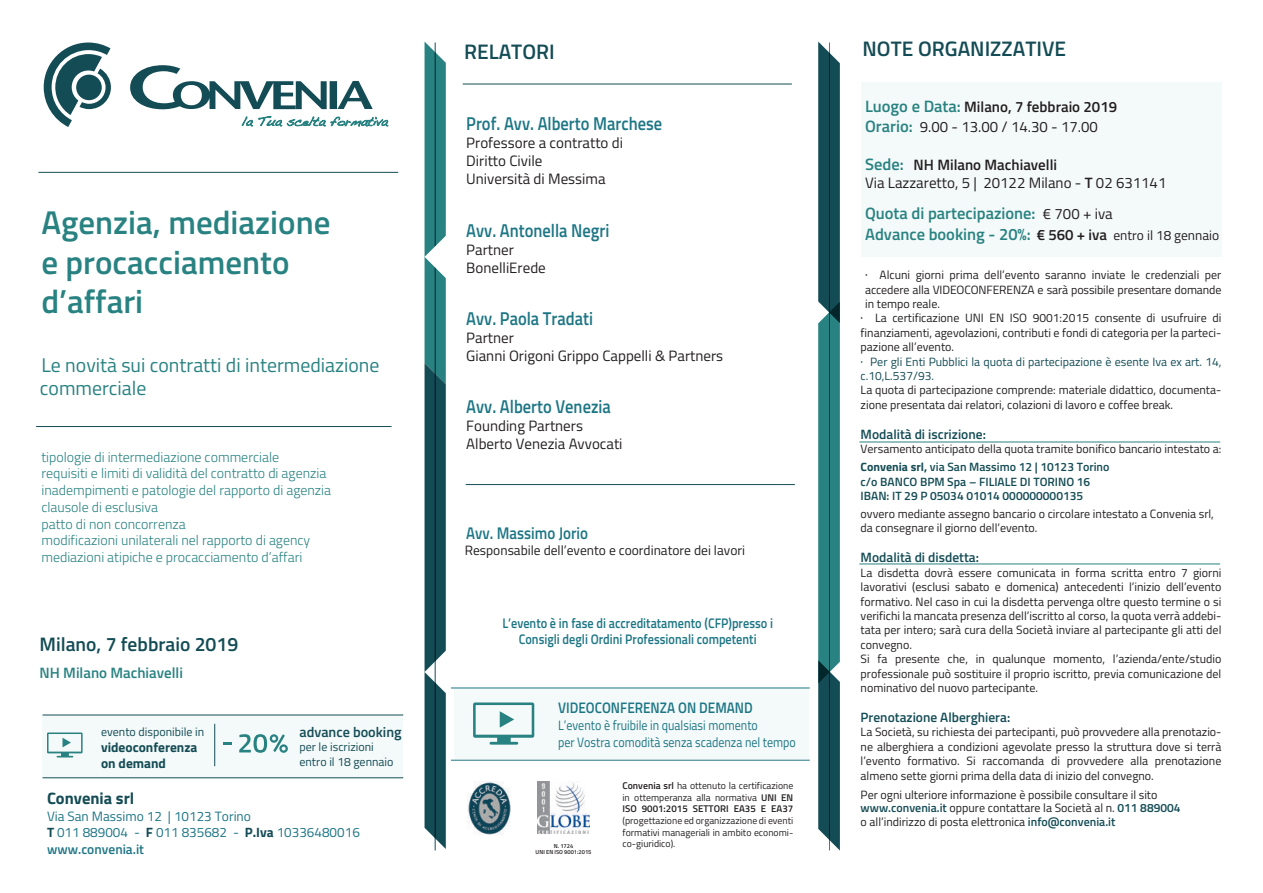
<style>
.page{position:relative;width:1263px;height:893px;background:#fff}
.page>*{position:absolute;margin:0;border:0;box-sizing:border-box;transform-origin:0 0}
.t1{font:600 33px/39.6px "Titillium";color:#288281}
.t2{font:600 21px "Titillium";color:#144c55}
.t3{font:19.8px/23.7px "Titillium";color:#288281}
.t4{font:600 19.5px "Titillium";color:#144c55}
.t5{font:600 18.6px "Titillium";color:#1d7685;scale:.89 1}
.t6{font:600 16.95px "Titillium";color:#1d7685;scale:.89 1}
.t7{font:600 16.5px/21px "Titillium";color:#288281}
.t8{font:700 16.5px "Titillium";color:#144c55}
.t9{font:600 15.15px "Titillium";color:#1d7685;scale:.89 1}
.t10{font:15px/18px "Titillium";color:#231f20}
.t11{font:600 15px "Titillium";color:#288281}
.t12{font:600 14.25px "Titillium";color:#144c55}
.t13{font:300 13.95px/16.8px "Titillium";color:#288281}
.t14{font:600 13.8px/16.2px "Titillium";color:#1d7685;text-align:center;scale:.89 1}
.t15{font:13.5px/16.5px "Titillium";color:#1e7586}
.t16{font:13.5px/17.4px "Titillium";color:#1d7685;scale:.89 1}
.t17{font:600 13.5px "Titillium";color:#144c55}
.t18{font:13.5px "Titillium";color:#231f20}
.t19{font:700 13.5px/16.2px "Titillium";color:#144c55}
.t20{font:12px/14.4px "Titillium";color:#231f20}
.t21{font:12px/14.4px "Titillium";color:#144c55}
.t22{font:600 12px/14.4px "Titillium";color:#144c55}
.t23{font:9.75px/11.7px "Titillium";color:#231f20;text-align:justify}
.t24{font:600 5.7px "Titillium";color:#231f20}
.s1{font-weight:700;color:#144c55}
.s2{font-weight:600}
.s3{font-weight:600;font-size:16.5px;color:#288281}
.s4{font-weight:400;font-size:15px;color:#231f20}
.s5{font-size:15px;color:#231f20}
.s6{font-weight:400;font-size:13.5px;color:#231f20}
.s7{font-family:"Koz Go Pr 6 N";font-size:13.5px}
.s8{font-weight:600;color:#144c55}
</style>
<div class="page">
<svg style="left:818px;top:42px;width:22px;height:808px;background:#286c70"></svg>
<svg style="left:44px;top:43px;width:344px;height:84px"></svg>
<div style="left:860px;top:82px;width:361px;height:175px;background:#f4f9f9"></div>
<hr style="left:859px;top:442px;width:361px;height:1px;background:#288281">
<hr style="left:859px;top:564px;width:361px;height:1px;background:#288281">
<hr style="left:463px;top:84px;width:329px;height:1px;background:#144c55">
<div style="left:43px;top:715px;width:360px;height:63px;background:#f4f9f9"></div>
<hr style="left:451px;top:760px;width:359px;height:1px;background:#1e7586">
<hr style="left:451px;top:688px;width:359px;height:1px;background:#1e7586">
<hr style="left:38px;top:172px;width:360px;height:1px;background:#144c55">
<hr style="left:36px;top:426px;width:355px;height:1px;background:#144c55">
<div style="left:455px;top:689px;width:354px;height:70px;background:#f4f9f9"></div>
<hr style="left:466px;top:484px;width:329px;height:1px;background:#144c55">
<hr style="left:829px;top:43px;width:1px;height:807px;background:#144c55">
<hr style="left:435px;top:43px;width:1px;height:807px;background:#144c55">
<hr style="left:214px;top:724px;width:1px;height:42px;background:#144c55">
<svg style="left:424px;top:42px;width:22px;height:807px;background:#367277"></svg>
<svg style="left:47px;top:732px;width:36px;height:25px"></svg>
<svg style="left:239px;top:734px;width:49px;height:19px"></svg>
<svg style="left:223px;top:742px;width:9px;height:3px"></svg>
<img style="left:467px;top:781px;width:44px;height:54px">
<img style="left:537px;top:781px;width:53px;height:52px">
<svg style="left:473px;top:702px;width:61px;height:43px"></svg>
<h1 class="t1" style="left:41px;top:201px;width:291px">Agenzia, mediazione e procacciamento d’affari</h1>
<h3 class="t3" style="left:40px;top:352px;width:341px">Le novità sui contratti di intermediazione commerciale</h3>
<p class="t13" style="left:41px;top:448px;width:291px">tipologie di intermediazione commerciale<br>requisiti e limiti di validità del contratto di agenzia inadempimenti e patologie del rapporto di agenzia clausole di esclusiva<br>patto di non concorrenza<br>modificazioni unilaterali nel rapporto di agency mediazioni atipiche e procacciamento d’affari</p>
<h3 class="t4" style="left:40px;top:629px;width:200px">Milano, 7 febbraio 2019</h3>
<p class="t11" style="left:40px;top:661px;width:145px">NH Milano Machiavelli</p>
<p class="t21" style="left:101px;top:724px;width:105px">evento disponibile in</p>
<p class="t19" style="left:101px;top:739px;width:98px">videoconferenza on demand</p>
<p class="t12" style="left:299px;top:721px;width:104px">advance booking</p>
<p class="t21" style="left:299px;top:739px;width:96px">per le iscrizioni entro il 18 gennaio</p>
<h3 class="t8" style="left:47px;top:786px;width:89px">Convenia srl</h3>
<p class="t15" style="left:47px;top:807px;width:314px">Via San Massimo 12 | 10123 Torino<br><span class="s1">T</span> 011 889004 - <span class="s1">F</span> 011 835682 - <span class="s1">P.Iva</span> 10336480016 <span class="s2">www.convenia.it</span></p>
<h2 class="t2" style="left:464px;top:36px;width:92px">RELATORI</h2>
<h3 class="t5" style="left:466px;top:110px;width:222px">Prof. Avv. Alberto Marchese</h3>
<p class="t10" style="left:466px;top:134px;width:158px">Professore a contratto di<br>Diritto Civile<br>Università di Messima</p>
<h3 class="t5" style="left:466px;top:216px;width:162px">Avv. Antonella Negri</h3>
<p class="t10" style="left:466px;top:240px;width:81px">Partner<br>BonelliErede</p>
<h3 class="t5" style="left:466px;top:304px;width:144px">Avv. Paola Tradati</h3>
<p class="t10" style="left:466px;top:328px;width:258px">Partner<br>Gianni Origoni Grippo Cappelli &amp; Partners</p>
<h3 class="t5" style="left:466px;top:393px;width:164px">Avv. Alberto Venezia</h3>
<p class="t10" style="left:466px;top:416px;width:158px">Founding Partners<br>Alberto Venezia Avvocati</p>
<h3 class="t6" style="left:466px;top:520px;width:138px">Avv. Massimo Jorio</h3>
<p class="t18" style="left:465px;top:541px;width:282px">Responsabile dell’evento e coordinatore dei lavori</p>
<p class="t14" style="left:502px;top:614px;width:306px">L’evento è in fase di accreditatamento (CFP)presso i<br>Consigli degli Ordini Professionali competenti</p>
<p class="t9" style="left:558px;top:696px;width:220px">VIDEOCONFERENZA ON DEMAND</p>
<p class="t16" style="left:558px;top:716px;width:269px">L’evento è fruibile in qualsiasi momento<br>per Vostra comodità senza scadenza nel tempo</p>
<p class="t23" style="left:622px;top:779px;width:172px"><span class="s2">Convenia srl</span> ha ottenuto la certificazione in ottemperanza alla normativa <span class="s2">UNI EN ISO 9001:2015 SETTORI EA35 E EA37</span></p>
<p class="t23" style="left:622px;top:814px;width:172px">(progettazione ed organizzazione di eventi formativi manageriali in ambito economi-</p>
<p class="t24" style="left:554px;top:841px;width:21px">N. 1724</p>
<p class="t23" style="left:622px;top:838px;width:54px">co-giuridico).</p>
<p class="t24" style="left:536px;top:848px;width:57px">UNI EN ISO 9001:2015</p>
<h2 class="t2" style="left:862px;top:33px;width:205px">NOTE ORGANIZZATIVE</h2>
<p class="t10" style="left:865px;top:97px;width:254px;line-height:19.8px"><span class="s3">Luogo e Data:</span> <span class="s2">Milano, 7 febbraio 2019<br></span><span class="s3">Orario:</span> 9.00 - 13.00 / 14.30 - 17.00</p>
<p class="t10" style="left:865px;top:155px;width:303px"><span class="s3">Sede:</span> <span class="s2">NH Milano Machiavelli<br></span>Via Lazzaretto, 5 | 20122 Milano - <span class="s2">T</span> 02 631141</p>
<h3 class="t7" style="left:865px;top:202px;width:356px">Quota di partecipazione: <span class="s4">€ 700 + iva<br></span>Advance booking - 20%: <span class="s5">€ 560 + iva</span> <span class="s6">entro il 18 gennaio</span></h3>
<p class="t20" style="left:865px;top:267px;width:358px"><span class="s7">·</span> Alcuni giorni prima dell’evento saranno inviate le credenziali per</p>
<p class="t20" style="left:865px;top:282px;width:358px">accedere alla VIDEOCONFERENZA e sarà possibile presentare domande</p>
<p class="t20" style="left:865px;top:296px;width:76px">in tempo reale.</p>
<p class="t20" style="left:861px;top:310px;width:362px"><span class="s7">·</span> La certificazione UNI EN ISO 9001:2015 consente di usufruire di</p>
<p class="t20" style="left:861px;top:325px;width:362px">finanziamenti, agevolazioni, contributi e fondi di categoria per la parteci-</p>
<p class="t20" style="left:861px;top:339px;width:95px">pazione all’evento.</p>
<p class="t21" style="left:861px;top:354px;width:362px"><span class="s7">·</span> Per gli Enti Pubblici la quota di partecipazione è esente Iva ex art. 14,</p>
<p class="t21" style="left:861px;top:368px;width:75px">c.10,L.537/93.</p>
<p class="t20" style="left:861px;top:382px;width:362px">La quota di partecipazione comprende: materiale didattico, documenta&shy;zione presentata dai relatori, colazioni di lavoro e coffee break.</p>
<p class="t17" style="left:861px;top:424px;width:127px">Modalità di iscrizione:</p>
<p class="t20" style="left:861px;top:439px;width:362px;line-height:18px">Versamento anticipato della quota tramite bonifico bancario intestato a:<br><span class="s1">Convenia srl,</span> <span class="s8">via San Massimo 12 | 10123 Torino</span></p>
<p class="t22" style="left:861px;top:474px;width:231px">c/o BANCO BPM Spa – FILIALE DI TORINO 16<br>IBAN: IT 29 P 05034 01014 000000000135</p>
<p class="t20" style="left:861px;top:506px;width:355px">ovvero mediante assegno bancario o circolare intestato a Convenia srl, da consegnare il giorno dell’evento.</p>
<p class="t17" style="left:861px;top:548px;width:120px">Modalità di disdetta:</p>
<p class="t20" style="left:861px;top:565px;width:362px">La disdetta dovrà essere comunicata in forma scritta entro 7 giorni lavorativi (esclusi sabato e domenica) antecedenti l’inizio dell’evento formativo. Nel caso in cui la disdetta pervenga oltre questo termine o si verifichi la mancata presenza dell’iscritto al corso, la quota verrà addebi&shy;tata per intero; sarà cura della Società inviare al partecipante gli atti del convegno.<br>Si fa presente che, in qualunque momento, l’azienda/ente/studio professionale può sostituire il proprio iscritto, previa comunicazione del nominativo del nuovo partecipante.</p>
<p class="t17" style="left:861px;top:707px;width:151px">Prenotazione Alberghiera:</p>
<p class="t20" style="left:861px;top:724px;width:362px;text-align:justify">La Società, su richiesta dei partecipanti, può provvedere alla prenotazio&shy;ne alberghiera a condizioni agevolate presso la struttura dove si terrà l’evento formativo. Si raccomanda di provvedere alla prenotazione almeno sette giorni prima della data di inizio del convegno.</p>
<p class="t20" style="left:861px;top:788px;width:321px;line-height:12.9px">Per ogni ulteriore informazione è possibile consultare il sito <span class="s8">www.convenia.it</span> oppure contattare la Società al n. <span class="s8">011 889004</span></p>
<p class="t20" style="left:861px;top:814px;width:256px">o all’indirizzo di posta elettronica <span class="s8">info@convenia.it</span></p>
</div>
